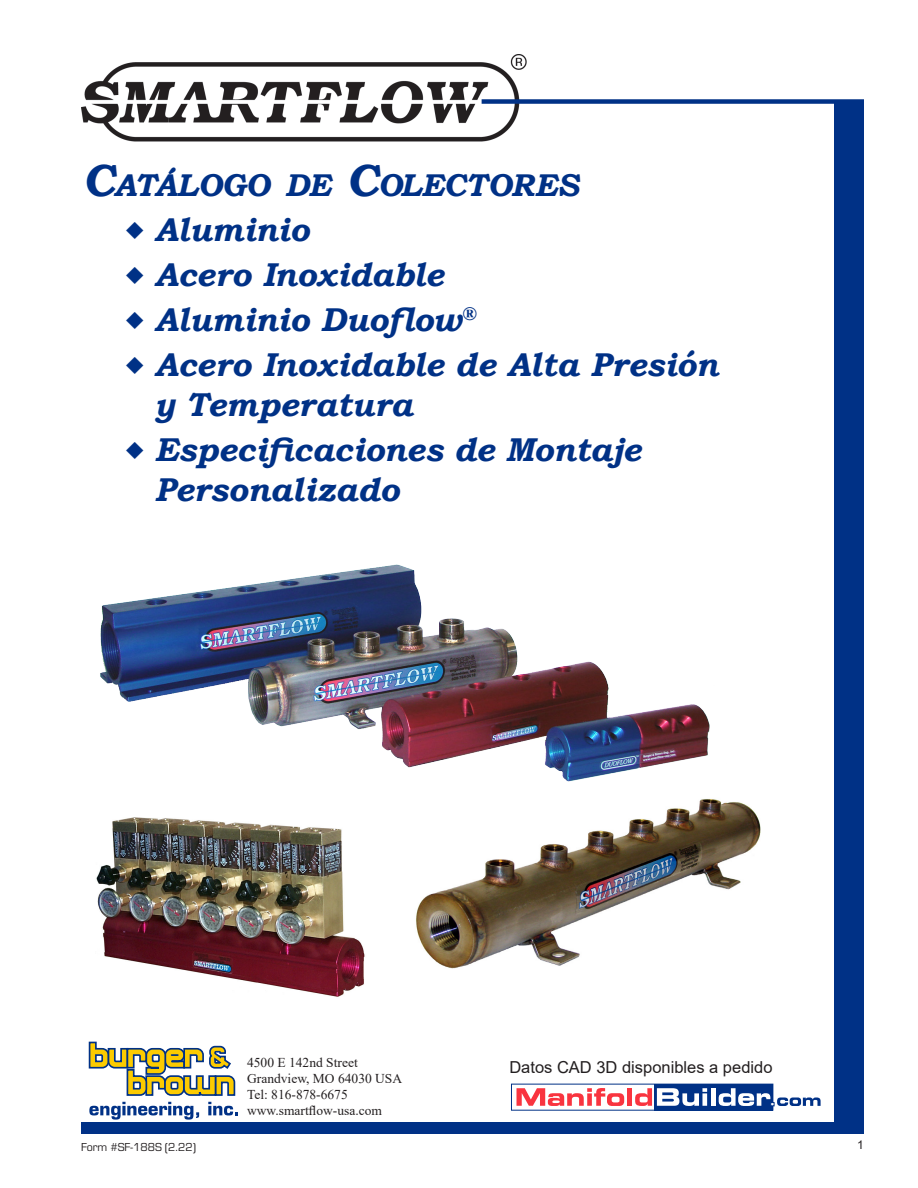
<style>
.page{position:relative;width:918px;height:1188px;background:#fff}
.page>*{position:absolute;margin:0;border:0;box-sizing:border-box;transform-origin:0 0}
.t1{font:italic 700 33px/39.6px "Bookman Old Style";letter-spacing:-.005em;color:#003186}
.t2{font:italic 700 31.5px "Bookman Old Style";letter-spacing:-.005em;color:#003186}
.Paragraph_Style_1{font:16.5px "Arial";color:#231f20}
.t3{font:13.5px "Times New Roman";color:#231f20}
.t4{font:12px "Eurostile";color:#231f20}
.t5{font:12px "Arial";color:#231f20}
.s1{font-size:45px}
</style>
<div class="page">
<img style="left:81px;top:54px;width:446px;height:88px">
<div style="left:482px;top:99px;width:382px;height:5px;background:#003186"></div>
<div style="left:81px;top:1122px;width:783px;height:12px;background:#003186"></div>
<svg style="left:88px;top:1041px;width:150px;height:79px"></svg>
<img style="left:100px;top:564px;width:610px;height:218px">
<div style="left:834px;top:100px;width:30px;height:1034px;background:#003186"></div>
<img style="left:96px;top:817px;width:269px;height:180px">
<img style="left:416px;top:799px;width:345px;height:170px">
<div style="left:511px;top:1084px;width:262px;height:27px;border:1px solid #003186"></div>
<div style="left:655px;top:1084px;width:118px;height:26px;background:#003186"></div>
<svg style="left:517px;top:1088px;width:107px;height:18px"></svg>
<div style="left:627px;top:1088px;width:5px;height:18px;background:#f9343f"></div>
<svg style="left:635px;top:1088px;width:72px;height:18px"></svg>
<div style="left:711px;top:1088px;width:5px;height:18px;background:#fff"></div>
<svg style="left:719px;top:1088px;width:102px;height:18px"></svg>
<p class="t2" style="left:82px;top:162px;width:498px"><span class="s1">C</span>ATÁLOGO DE <span class="s1">C</span>OLECTORES</p>
<p class="t1" style="left:124px;top:210px;width:186px">◆ Aluminio</p>
<p class="t1" style="left:124px;top:255px;width:321px">◆ Acero Inoxidable</p>
<p class="t1" style="left:124px;top:300px;width:354px">◆ Aluminio Duoflow<sup>®</sup></p>
<p class="t1" style="left:154px;top:345px;width:565px;text-indent:-30px">◆ Acero Inoxidable de Alta Presión y Temperatura</p>
<p class="t1" style="left:154px;top:430px;width:488px;text-indent:-30px">◆ Especificaciones de Montaje<br>Personalizado</p>
<p class="t3" style="left:247px;top:1053px;width:112px">4500 E 142nd Street</p>
<p class="t3" style="left:247px;top:1069px;width:157px">Grandview, MO 64030 USA</p>
<p class="t3" style="left:247px;top:1085px;width:102px">Tel: 816-878-6675</p>
<p class="t3" style="left:247px;top:1101px;width:136px">www.smartflow-usa.com</p>
<p class="Paragraph_Style_1" style="left:509px;top:1056px;width:265px">Datos CAD 3D disponibles a pedido</p>
<p class="t4" style="left:81px;top:1139px;width:117px">Form #SF-188S (2.22)</p>
<p class="t5" style="left:857px;top:1137px;width:8px">1</p>
</div>
